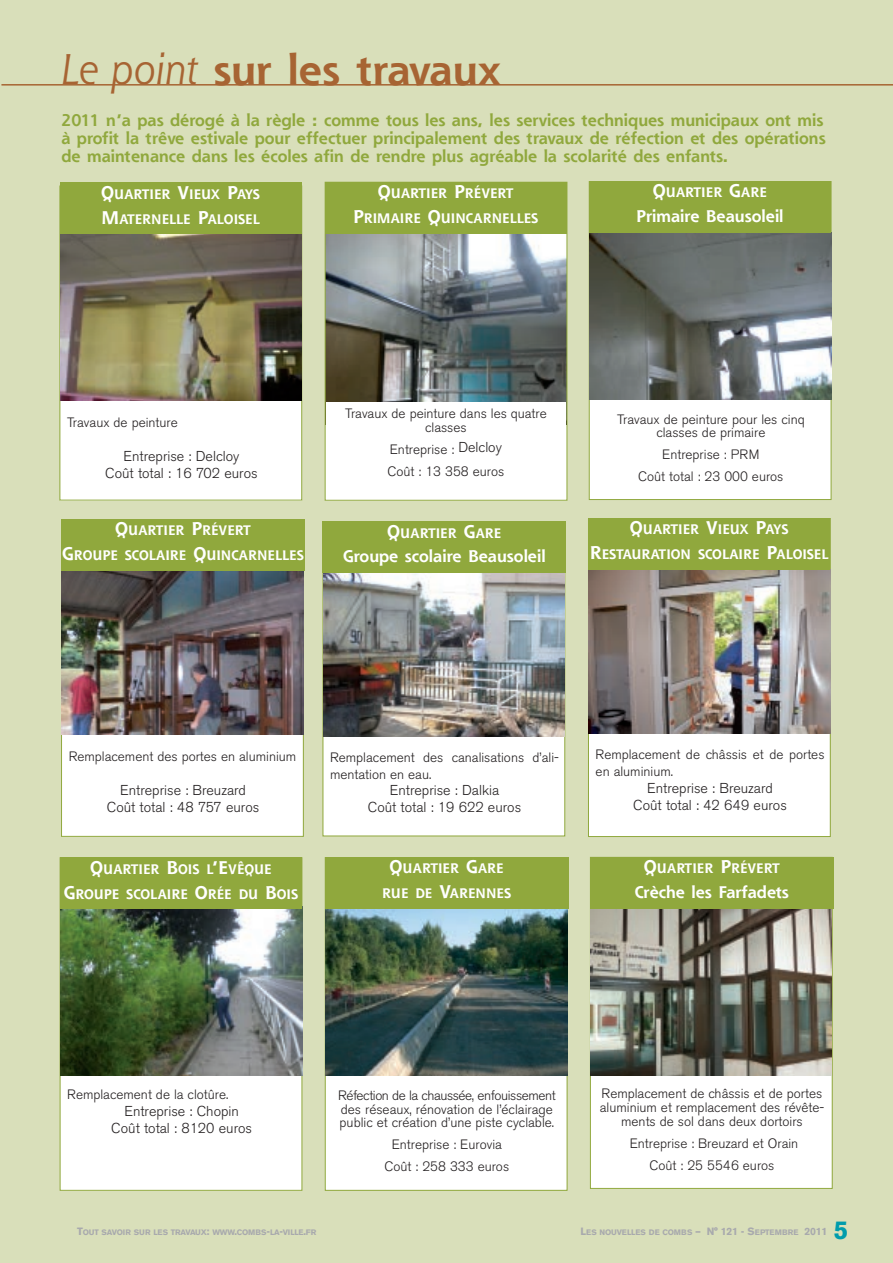
<style>
.page{position:relative;width:893px;height:1263px;background:#d9dfba}
.page>*{position:absolute;margin:0;border:0;box-sizing:border-box;transform-origin:0 0}
.t1{font:700 42px "Shannon";color:#a76433}
.t2{font:900 25.5px "Akzidenz Grotesk";color:#009cac}
.t3{font:700 16.5px/18px "Shannon";color:#90a83d}
.t4{font:700 16.5px "Shannon";color:#fff}
.t5{font:300 14.25px/17.1px "Akzidenz Grotesk BE";color:#231f20;text-align:center}
.t6{font:300 13.5px/13.5px "Akzidenz Grotesk BE";color:#231f20;text-align:center}
.t7{font:700 13.5px/25px "Shannon";color:#fff;text-align:center}
.t8{font:700 7.8px "Akzidenz Grotesk BE";letter-spacing:-.02em;color:#a8a9ad}
.t9{font:700 7.8px "Akzidenz Grotesk BE";letter-spacing:.02em;color:#a8a9ad}
.s1{font-weight:400;font-style:italic}
.s2{font-size:18px}
.s3{font-size:14.25px}
.s4{font-size:10.5px}
</style>
<div class="page">
<hr style="left:1px;top:84px;width:892px;height:2px;background:#a76433">
<div style="left:588px;top:518px;width:242px;height:318px;background:#fff"></div>
<img style="left:589px;top:570px;width:241px;height:163px">
<div style="left:588px;top:518px;width:242px;height:52px;background:#90a83d"></div>
<div style="left:60px;top:186px;width:242px;height:314px;background:#fff"></div>
<img style="left:60px;top:234px;width:242px;height:167px">
<div style="left:60px;top:182px;width:241px;height:52px;background:#90a83d"></div>
<div style="left:62px;top:520px;width:241px;height:316px;background:#fff"></div>
<img style="left:62px;top:571px;width:242px;height:163px">
<div style="left:61px;top:519px;width:244px;height:52px;background:#90a83d"></div>
<div style="left:60px;top:858px;width:242px;height:332px;background:#fff"></div>
<img style="left:60px;top:909px;width:242px;height:167px">
<div style="left:60px;top:857px;width:242px;height:52px;background:#90a83d"></div>
<div style="left:590px;top:857px;width:242px;height:331px;background:#fff"></div>
<img style="left:590px;top:909px;width:242px;height:167px">
<div style="left:590px;top:857px;width:243px;height:52px;background:#90a83d"></div>
<div style="left:323px;top:522px;width:242px;height:314px;background:#fff"></div>
<img style="left:323px;top:573px;width:242px;height:164px">
<div style="left:323px;top:521px;width:243px;height:52px;background:#90a83d"></div>
<div style="left:589px;top:182px;width:242px;height:317px;background:#fff"></div>
<img style="left:589px;top:233px;width:242px;height:167px">
<div style="left:589px;top:181px;width:242px;height:52px;background:#90a83d"></div>
<div style="left:325px;top:857px;width:242px;height:333px;background:#fff"></div>
<img style="left:325px;top:909px;width:242px;height:167px">
<div style="left:325px;top:857px;width:243px;height:52px;background:#90a83d"></div>
<img style="left:327px;top:233px;width:238px;height:169px">
<div style="left:326px;top:402px;width:240px;height:95px;background:#fff"></div>
<div style="left:325px;top:182px;width:241px;height:51px;background:#90a83d"></div>
<h1 class="t1" style="left:61px;top:44px;width:442px"><span class="s1">Le point</span> sur les travaux</h1>
<p class="t3" style="left:61px;top:111px;width:766px">2011 n’a pas dérogé à la règle : comme tous les ans, les services techniques municipaux ont mis à profit la trêve estivale pour effectuer principalement des travaux de réfection et des opérations de maintenance dans les écoles afin de rendre plus agréable la scolarité des enfants.</p>
<p class="t7" style="left:101px;top:181px;width:160px;text-align:left"><span class="s2">Q</span>UARTIER <span class="s2">V</span>IEUX <span class="s2">P</span>AYS<br><span class="s2">M</span>ATERNELLE <span class="s2">P</span>ALOISEL</p>
<p class="t7" style="left:353px;top:181px;width:187px"><span class="s2">Q</span>UARTIER <span class="s2">P</span>RÉVERT<br><span class="s2">P</span>RIMAIRE <span class="s2">Q</span>UINCARNELLES</p>
<p class="t7" style="left:653px;top:180px;width:116px"><span class="s2">Q</span>UARTIER <span class="s2">G</span>ARE</p>
<p class="t4" style="left:636px;top:206px;width:149px">Primaire Beausoleil</p>
<p class="t6" style="left:67px;top:416px;width:112px">Travaux de peinture</p>
<p class="t5" style="left:105px;top:448px;width:154px">Entreprise : Delcloy<br>Coût total : 16 702 euros</p>
<p class="t7" style="left:62px;top:518px;width:243px"><span class="s2">Q</span>UARTIER <span class="s2">P</span>RÉVERT<br><span class="s2">G</span>ROUPE SCOLAIRE <span class="s2">Q</span>UINCARNELLES</p>
<p class="t6" style="left:345px;top:407px;width:203px">Travaux de peinture dans les quatre classes</p>
<p class="t6" style="left:387px;top:438px;width:118px;line-height:22px;text-align:left">Entreprise : <span class="s3">Delcloy<br></span>Coût : 13 358 euros</p>
<p class="t7" style="left:387px;top:520px;width:116px"><span class="s2">Q</span>UARTIER <span class="s2">G</span>ARE</p>
<p class="t4" style="left:343px;top:546px;width:204px">Groupe scolaire Beausoleil</p>
<p class="t6" style="left:617px;top:413px;width:189px">Travaux de peinture pour les cinq classes de primaire</p>
<p class="t6" style="left:638px;top:444px;width:147px;line-height:22px">Entreprise : PRM<br>Coût total : 23 000 euros</p>
<p class="t7" style="left:590px;top:517px;width:240px"><span class="s2">Q</span>UARTIER <span class="s2">V</span>IEUX <span class="s2">P</span>AYS<br><span class="s2">R</span>ESTAURATION SCOLAIRE <span class="s2">P</span>ALOISEL</p>
<p class="t6" style="left:69px;top:749px;width:229px">Remplacement des portes en aluminium</p>
<p class="t5" style="left:107px;top:782px;width:154px">Entreprise : Breuzard<br>Coût total : 48 757 euros</p>
<p class="t7" style="left:64px;top:856px;width:236px"><span class="s2">Q</span>UARTIER <span class="s2">B</span>OIS L<span class="s2">’E</span>VÊQUE<br><span class="s2">G</span>ROUPE SCOLAIRE <span class="s2">O</span>RÉE DU <span class="s2">B</span>OIS</p>
<p class="t6" style="left:330px;top:750px;width:230px;line-height:16.2px;text-align:left">Remplacement des canalisations d’ali&shy;mentation en eau.</p>
<p class="t5" style="left:368px;top:782px;width:155px">Entreprise : Dalkia<br>Coût total : 19 622 euros</p>
<p class="t7" style="left:382px;top:856px;width:130px"><span class="s2">Q</span>UARTIER <span class="s2">G</span>ARE<br>RUE DE <span class="s2">V</span>ARENNES</p>
<p class="t6" style="left:596px;top:746px;width:230px;line-height:16.8px;text-align:left">Remplacement de châssis et de portes en aluminium.</p>
<p class="t5" style="left:633px;top:780px;width:155px">Entreprise : Breuzard<br>Coût total : 42 649 euros</p>
<p class="t7" style="left:644px;top:856px;width:137px"><span class="s2">Q</span>UARTIER <span class="s2">P</span>RÉVERT</p>
<p class="t4" style="left:635px;top:882px;width:156px">Crèche les Farfadets</p>
<p class="t6" style="left:67px;top:1087px;width:163px">Remplacement de la clotûre.</p>
<p class="t5" style="left:111px;top:1102px;width:142px">Entreprise : Chopin<br>Coût total : 8120 euros</p>
<p class="t6" style="left:338px;top:1089px;width:219px;text-align:left">Réfection de la chaussée, enfouissement des réseaux, rénovation de l’éclairage public et création d’une piste cyclable.</p>
<p class="t6" style="left:385px;top:1133px;width:126px;line-height:22px">Entreprise : Eurovia<br>Coût : 258 333 euros</p>
<p class="t6" style="left:600px;top:1087px;width:226px">Remplacement de châssis et de portes aluminium et remplacement des révête&shy;ments de sol dans deux dortoirs</p>
<p class="t6" style="left:630px;top:1132px;width:170px;line-height:22px">Entreprise : Breuzard et Orain<br>Coût : 25 5546 euros</p>
<p class="t8" style="left:77px;top:1228px;width:241px"><span class="s4">T</span>OUT SAVOIR SUR LES TRAVAUX<span class="s4">:</span> WWW<span class="s4">.</span>COMBS<span class="s4">-</span>LA<span class="s4">-</span>VILLE<span class="s4">.</span>FR</p>
<p class="t9" style="left:581px;top:1228px;width:248px"><span class="s4">L</span>ES NOUVELLES DE COMBS <span class="s4">– N° 121 - S</span>EPTEMBRE <span class="s4">2011</span></p>
<h2 class="t2" style="left:834px;top:1215px;width:16px">5</h2>
</div>
